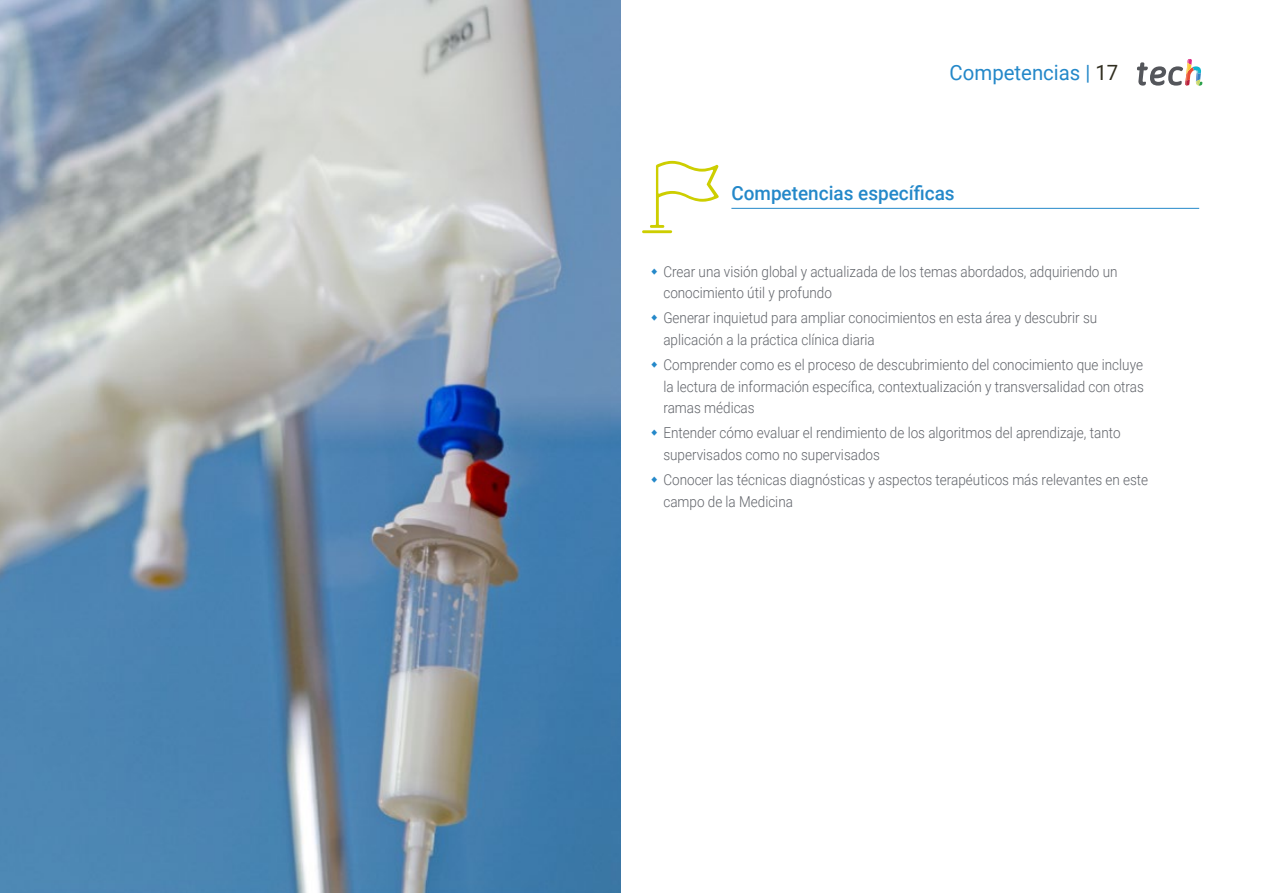
<style>
.page{position:relative;width:1263px;height:893px;background:#fff}
.page>*{position:absolute;margin:0;border:0;box-sizing:border-box;transform-origin:0 0}
.t1{font:21px "Roboto";color:#2488c9}
.t2{font:500 19.5px "Roboto";color:#2488c9}
.t3{font:300 15px/21.3px "Roboto";color:#61646a;scale:.9 1}
.s1{color:#312e20}
</style>
<div class="page">
<hr style="left:731px;top:208px;width:468px;height:1px;background:#2488c9">
<hr style="left:642px;top:230px;width:30px;height:3px;background:#cdce00">
<svg style="left:650px;top:161px;width:69px;height:67px"></svg>
<img style="left:0;top:0;width:621px;height:893px">
<svg style="left:1137px;top:59px;width:65px;height:27px"></svg>
<h1 class="t1" style="left:950px;top:57px;width:170px">Competencias | <span class="s1">17</span></h1>
<h2 class="t2" style="left:731px;top:179px;width:225px">Competencias específicas</h2>
<p class="t3" style="left:663px;top:260px;width:506px">Crear una visión global y actualizada de los temas abordados, adquiriendo un conocimiento útil y profundo</p>
<p class="t3" style="left:663px;top:307px;width:484px">Generar inquietud para ampliar conocimientos en esta área y descubrir su aplicación a la práctica clínica diaria</p>
<p class="t3" style="left:663px;top:354px;width:535px;text-align:justify">Comprender como es el proceso de descubrimiento del conocimiento que incluye la lectura de información específica, contextualización y transversalidad con otras ramas médicas</p>
<p class="t3" style="left:663px;top:422px;width:509px">Entender cómo evaluar el rendimiento de los algoritmos del aprendizaje, tanto supervisados como no supervisados</p>
<p class="t3" style="left:663px;top:469px;width:540px">Conocer las técnicas diagnósticas y aspectos terapéuticos más relevantes en este campo de la Medicina</p>
</div>
